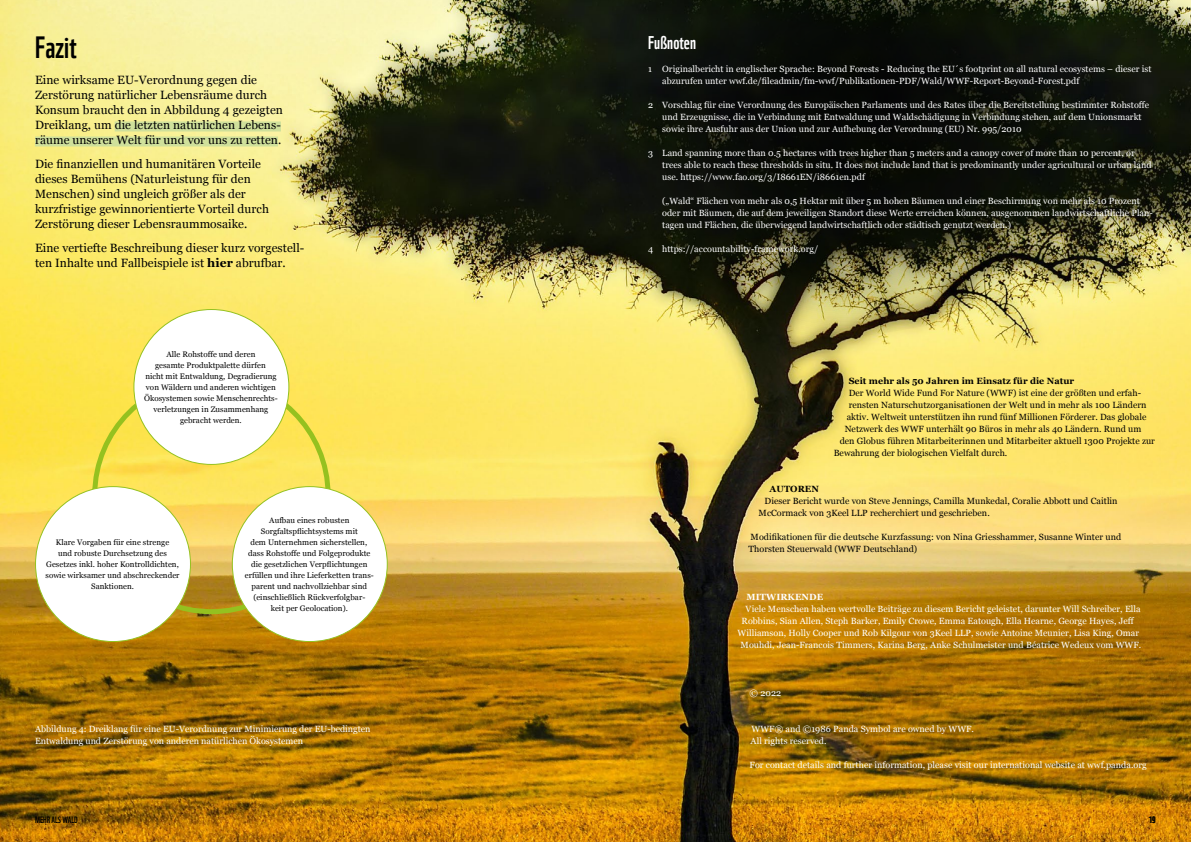
<style>
.page{position:relative;width:1191px;height:842px;background:#fff}
.page>*{position:absolute;margin:0;border:0;box-sizing:border-box;transform-origin:0 0}
.t1{font:30px "WWF";letter-spacing:.005em;color:#000}
.t2{font:18px "WWF";letter-spacing:.005em;color:#fff}
.t3{font:12px/15px "Georgia";letter-spacing:.005em;color:#000}
.t4{font:9px/12px "Georgia";letter-spacing:.005em;color:#fff}
.t5{font:9px/12px "Georgia";letter-spacing:.005em;color:#000}
.t6{font:700 9px "Georgia";letter-spacing:.005em;color:#000}
.t7{font:9px "WWF";color:#000}
.t8{font:700 9px "Georgia";letter-spacing:.005em;color:#fff}
.t9{font:8px/11px "Georgia";letter-spacing:.005em;color:#000;text-align:center}
.s1{font-weight:700}
</style>
<div class="page">
<img style="left:0;top:0;width:1191px;height:842px">
<div style="left:134px;top:309px;width:155px;height:155px;background:#fff;border-radius:50%"></div>
<div style="left:36px;top:487px;width:154px;height:154px;background:#fff;border-radius:50%"></div>
<div style="left:232px;top:487px;width:155px;height:154px;background:#fff;border-radius:50%"></div>
<img style="left:329px;top:0;width:862px;height:376px">
<div style="left:115px;top:121px;width:166px;height:10px;background:#cfe09b"></div>
<div style="left:35px;top:136px;width:243px;height:10px;background:#cfe09b"></div>
<h1 class="t1" style="left:35px;top:23px;width:43px">Fazit</h1>
<h2 class="t2" style="left:648px;top:28px;width:50px">Fußnoten</h2>
<h3 class="t3" style="left:35px;top:72px;width:249px">Eine wirksame EU-Verordnung gegen die Zerstörung natürlicher Lebensräume durch Konsum braucht den in Abbildung 4 gezeigten Dreiklang, um die letzten natürlichen Lebens&shy;räume unserer Welt für und vor uns zu retten.</h3>
<h3 class="t3" style="left:35px;top:156px;width:235px">Die finanziellen und humanitären Vorteile dieses Bemühens (Naturleistung für den Menschen) sind ungleich größer als der kurzfristige gewinnorientierte Vorteil durch Zerstörung dieser Lebensraummosaike.</h3>
<h3 class="t3" style="left:35px;top:239px;width:271px">Eine vertiefte Beschreibung dieser kurz vorgestell&shy;ten Inhalte und Fallbeispiele ist <span class="s1">hier</span> abrufbar.</h3>
<p class="t4" style="left:662px;top:63px;width:491px;text-indent:-14px">1 Originalbericht in englischer Sprache: Beyond Forests - Reducing the EU´s footprint on all natural ecosystems – dieser ist abzurufen unter wwf.de/fileadmin/fm-wwf/Publikationen-PDF/Wald/WWF-Report-Beyond-Forest.pdf</p>
<p class="t4" style="left:662px;top:99px;width:488px;text-indent:-14px">2 Vorschlag für eine Verordnung des Europäischen Parlaments und des Rates über die Bereitstellung bestimmter Rohstoffe und Erzeugnisse, die in Verbindung mit Entwaldung und Waldschädigung in Verbindung stehen, auf dem Unionsmarkt sowie ihre Ausfuhr aus der Union und zur Aufhebung der Verordnung (EU) Nr. 995/2010</p>
<p class="t4" style="left:662px;top:147px;width:491px;text-indent:-14px">3 Land spanning more than 0.5 hectares with trees higher than 5 meters and a canopy cover of more than 10 percent, or trees able to reach these thresholds in situ. It does not include land that is predominantly under agricultural or urban land use. https://www.fao.org/3/I8661EN/i8661en.pdf</p>
<p class="t4" style="left:662px;top:195px;width:492px">(„Wald“ Flächen von mehr als 0,5 Hektar mit über 5 m hohen Bäumen und einer Beschirmung von mehr als 10 Prozent oder mit Bäumen, die auf dem jeweiligen Standort diese Werte erreichen können, ausgenommen landwirtschaftliche Plan&shy;tagen und Flächen, die überwiegend landwirtschaftlich oder städtisch genutzt werden.)</p>
<p class="t4" style="left:648px;top:243px;width:172px">4 https://accountability-framework.org/</p>
<p class="t9" style="left:144px;top:348px;width:135px">Alle Rohstoffe und deren<br>gesamte Produktpalette dürfen<br>nicht mit Entwaldung, Degradierung von Wäldern und anderen wichtigen<br>Ökosystemen sowie Menschenrechts&shy;verletzungen in Zusammenhang gebracht werden.</p>
<p class="t9" style="left:46px;top:536px;width:135px">Klare Vorgaben für eine strenge<br>und robuste Durchsetzung des<br>Gesetzes inkl. hoher Kontrolldichten, sowie wirksamer und abschreckender<br>Sanktionen.</p>
<p class="t9" style="left:245px;top:514px;width:131px">Aufbau eines robusten<br>Sorgfaltspflichtsystems mit<br>dem Unternehmen sicherstellen, dass Rohstoffe und Folgeprodukte die gesetzlichen Verpflichtungen erfüllen und ihre Lieferketten trans&shy;parent und nachvollziehbar sind (einschließlich Rückverfolgbar-<br>keit per Geolocation).</p>
<p class="t4" style="left:35px;top:723px;width:337px">Abbildung 4: Dreiklang für eine EU-Verordnung zur Minimierung der EU-bedingten<br>Entwaldung und Zerstörung von anderen natürlichen Ökosystemen</p>
<p class="t6" style="left:848px;top:374px;width:227px">Seit mehr als 50 Jahren im Einsatz für die Natur</p>
<p class="t5" style="left:848px;top:386px;width:294px">Der World Wide Fund For Nature (WWF) ist eine der größten und erfah-</p>
<p class="t5" style="left:848px;top:398px;width:299px">rensten Naturschutzorganisationen der Welt und in mehr als 100 Ländern</p>
<p class="t5" style="left:846px;top:410px;width:301px">aktiv. Weltweit unterstützen ihn rund fünf Millionen Förderer. Das globale</p>
<p class="t5" style="left:844px;top:422px;width:298px">Netzwerk des WWF unterhält 90 Büros in mehr als 40 Ländern. Rund um</p>
<p class="t5" style="left:839px;top:434px;width:317px">den Globus führen Mitarbeiterinnen und Mitarbeiter aktuell 1300 Projekte zur</p>
<p class="t5" style="left:833px;top:446px;width:175px">Bewahrung der biologischen Vielfalt durch.</p>
<p class="t6" style="left:769px;top:482px;width:51px">AUTOREN</p>
<p class="t5" style="left:758px;top:495px;width:360px;text-indent:6px">Dieser Bericht wurde von Steve Jennings, Camilla Munkedal, Coralie Abbott und Caitlin<br>McCormack von 3Keel LLP recherchiert und geschrieben.</p>
<p class="t5" style="left:748px;top:531px;width:374px">Modifikationen für die deutsche Kurzfassung: von Nina Griesshammer, Susanne Winter und<br>Thorsten Steuerwald (WWF Deutschland)</p>
<p class="t8" style="left:746px;top:590px;width:78px">MITWIRKENDE</p>
<p class="t4" style="left:745px;top:603px;width:396px">Viele Menschen haben wertvolle Beiträge zu diesem Bericht geleistet, darunter Will Schreiber, Ella</p>
<p class="t4" style="left:741px;top:615px;width:394px">Robbins, Sian Allen, Steph Barker, Emily Crowe, Emma Eatough, Ella Hearne, George Hayes, Jeff</p>
<p class="t4" style="left:737px;top:627px;width:403px">Williamson, Holly Cooper und Rob Kilgour von 3Keel LLP, sowie Antoine Meunier, Lisa King, Omar</p>
<p class="t4" style="left:740px;top:639px;width:402px">Mouhdi, Jean-Francois Timmers, Karina Berg, Anke Schulmeister und Béatrice Wedeux vom WWF.</p>
<p class="t4" style="left:749px;top:687px;width:33px">© 2022</p>
<p class="t4" style="left:750px;top:723px;width:225px">WWF® and ©1986 Panda Symbol are owned by WWF.<br>All rights reserved.</p>
<p class="t4" style="left:749px;top:759px;width:398px">For contact details and further information, please visit our international website at wwf.panda.org</p>
<p class="t7" style="left:35px;top:813px;width:44px">MEHR ALS WALD</p>
<p class="t7" style="left:1149px;top:813px;width:8px">19</p>
</div>
